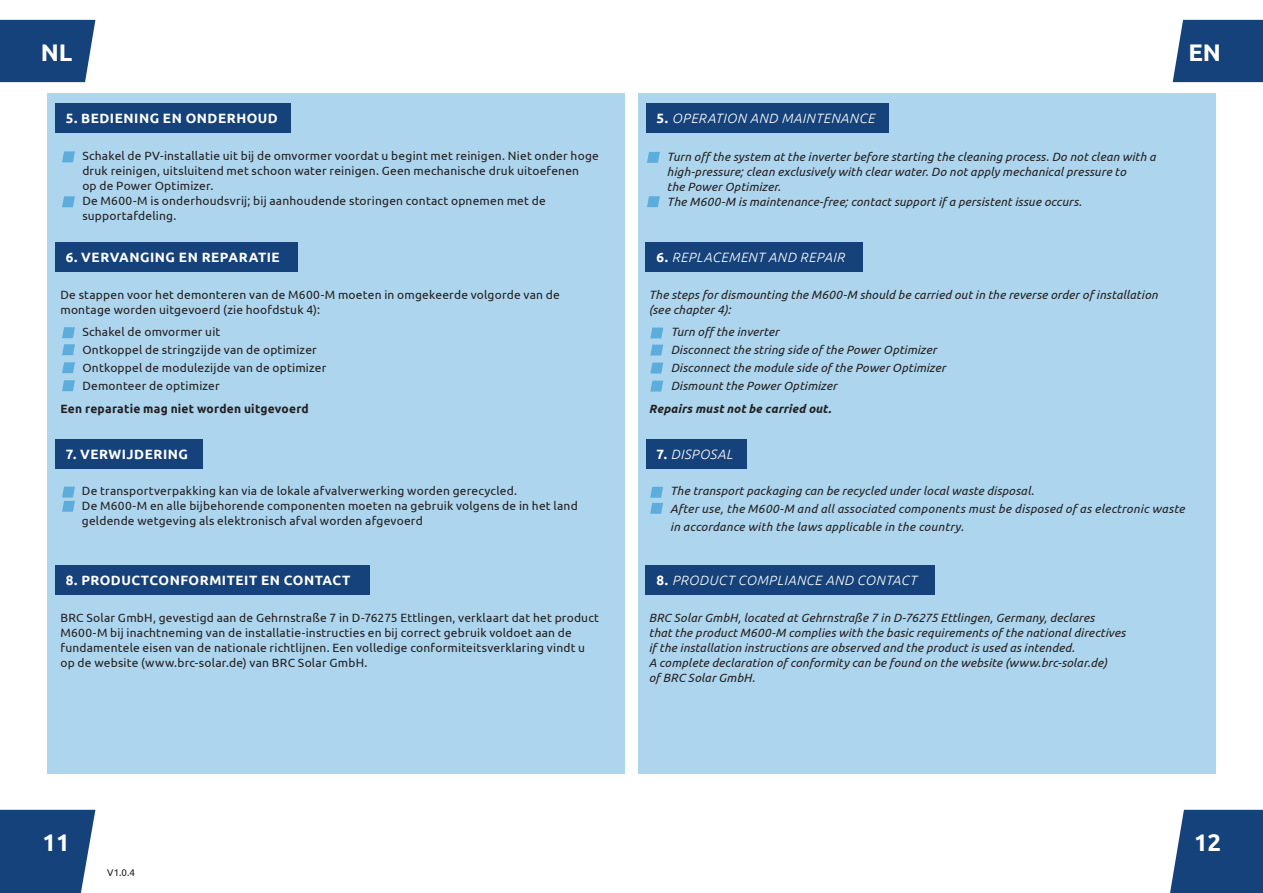
<style>
.page{position:relative;width:1263px;height:893px;background:#fff}
.page>*{position:absolute;margin:0;border:0;box-sizing:border-box;transform-origin:0 0}
.t1{font:700 24px "Ubuntu";color:#fff}
.t2{font:700 13.5px "Ubuntu";letter-spacing:.035em;color:#fff}
.t3{font:italic 300 13.5px "Ubuntu";letter-spacing:.04em;color:#fff}
.t4{font:12px/15px "Ubuntu";letter-spacing:.015em;color:#231f20}
.t5{font:italic 12px/15px "Ubuntu";letter-spacing:.015em;color:#231f20}
.t6{font:700 12px "Ubuntu";letter-spacing:.02em;color:#231f20}
.t7{font:italic 700 12px "Ubuntu";letter-spacing:.015em;color:#231f20}
.t8{font:9.75px "Ubuntu";color:#231f20}
.s1{font-weight:700;font-style:normal}
</style>
<div class="page">
<div style="left:47px;top:94px;width:578px;height:680px;background:#add5ed"></div>
<svg style="left:0;top:810px;width:95px;height:83px;background:#254f83"></svg>
<svg style="left:1170px;top:810px;width:93px;height:83px;background:#265083"></svg>
<div style="left:55px;top:103px;width:235px;height:30px;background:#15427a"></div>
<div style="left:55px;top:242px;width:243px;height:30px;background:#15427a"></div>
<div style="left:55px;top:439px;width:147px;height:30px;background:#15427a"></div>
<div style="left:55px;top:565px;width:315px;height:30px;background:#15427a"></div>
<svg style="left:62px;top:487px;width:13px;height:25px"></svg>
<svg style="left:62px;top:327px;width:13px;height:11px"></svg>
<svg style="left:62px;top:344px;width:13px;height:11px"></svg>
<svg style="left:62px;top:362px;width:13px;height:11px"></svg>
<svg style="left:62px;top:380px;width:13px;height:11px"></svg>
<div style="left:638px;top:94px;width:577px;height:680px;background:#add5ed"></div>
<div style="left:646px;top:103px;width:242px;height:30px;background:#15427a"></div>
<div style="left:646px;top:242px;width:217px;height:30px;background:#15427a"></div>
<div style="left:646px;top:439px;width:100px;height:30px;background:#15427a"></div>
<div style="left:646px;top:565px;width:289px;height:30px;background:#15427a"></div>
<svg style="left:650px;top:487px;width:13px;height:27px"></svg>
<div style="left:1173px;top:20px;width:90px;height:62px;background:#15427a"></div>
<div style="left:0;top:20px;width:95px;height:62px;background:#15427a"></div>
<svg style="left:62px;top:151px;width:13px;height:11px"></svg>
<svg style="left:62px;top:196px;width:13px;height:11px"></svg>
<svg style="left:647px;top:152px;width:13px;height:11px"></svg>
<svg style="left:647px;top:196px;width:13px;height:11px"></svg>
<svg style="left:650px;top:328px;width:13px;height:10px"></svg>
<svg style="left:650px;top:345px;width:13px;height:10px"></svg>
<svg style="left:650px;top:363px;width:13px;height:10px"></svg>
<svg style="left:650px;top:381px;width:13px;height:10px"></svg>
<h1 class="t1" style="left:41px;top:38px;width:33px">NL</h1>
<h1 class="t1" style="left:1188px;top:38px;width:34px">EN</h1>
<p class="t2" style="left:66px;top:110px;width:214px">5. BEDIENING EN ONDERHOUD</p>
<p class="t3" style="left:656px;top:110px;width:220px"><span class="s1">5.</span> OPERATION AND MAINTENANCE</p>
<p class="t4" style="left:82px;top:148px;width:518px">Schakel de PV-installatie uit bij de omvormer voordat u begint met reinigen. Niet onder hoge druk reinigen, uitsluitend met schoon water reinigen. Geen mechanische druk uitoefenen<br>op de Power Optimizer.<br>De M600-M is onderhoudsvrij; bij aanhoudende storingen contact opnemen met de supportafdeling.</p>
<p class="t5" style="left:667px;top:148px;width:490px">Turn off the system at the inverter before starting the cleaning process. Do not clean with a high-pressure; clean exclusively with clear water. Do not apply mechanical pressure to<br>the Power Optimizer.<br>The M600-M is maintenance-free; contact support if a persistent issue occurs.</p>
<p class="t2" style="left:66px;top:249px;width:215px">6. VERVANGING EN REPARATIE</p>
<p class="t3" style="left:656px;top:249px;width:190px"><span class="s1">6.</span> REPLACEMENT AND REPAIR</p>
<p class="t4" style="left:60px;top:286px;width:501px">De stappen voor het demonteren van de M600-M moeten in omgekeerde volgorde van de montage worden uitgevoerd (zie hoofdstuk 4):</p>
<p class="t5" style="left:649px;top:286px;width:510px">The steps for dismounting the M600-M should be carried out in the reverse order of installation (see chapter 4):</p>
<p class="t4" style="left:82px;top:322px;width:246px;line-height:18px">Schakel de omvormer uit<br>Ontkoppel de stringzijde van de optimizer Ontkoppel de modulezijde van de optimizer Demonteer de optimizer</p>
<p class="t6" style="left:60px;top:401px;width:250px">Een reparatie mag niet worden uitgevoerd</p>
<p class="t2" style="left:66px;top:446px;width:124px">7. VERWIJDERING</p>
<p class="t4" style="left:82px;top:483px;width:497px">De transportverpakking kan via de lokale afvalverwerking worden gerecycled.<br>De M600-M en alle bijbehorende componenten moeten na gebruik volgens de in het land geldende wetgeving als elektronisch afval worden afgevoerd</p>
<p class="t2" style="left:66px;top:572px;width:286px">8. PRODUCTCONFORMITEIT EN CONTACT</p>
<p class="t4" style="left:60px;top:610px;width:540px">BRC Solar GmbH, gevestigd aan de Gehrnstraße 7 in D-76275 Ettlingen, verklaart dat het product M600-M bij inachtneming van de installatie-instructies en bij correct gebruik voldoet aan de fundamentele eisen van de nationale richtlijnen. Een volledige conformiteitsverklaring vindt u op de website (www.brc-solar.de) van BRC Solar GmbH.</p>
<p class="t5" style="left:671px;top:322px;width:276px;line-height:18px">Turn off the inverter<br>Disconnect the string side of the Power Optimizer Disconnect the module side of the Power Optimizer Dismount the Power Optimizer</p>
<p class="t7" style="left:649px;top:402px;width:184px">Repairs must not be carried out.</p>
<p class="t3" style="left:656px;top:446px;width:78px"><span class="s1">7.</span> DISPOSAL</p>
<p class="t5" style="left:670px;top:482px;width:516px;line-height:18px">The transport packaging can be recycled under local waste disposal.<br>After use, the M600-M and all associated components must be disposed of as electronic waste in accordance with the laws applicable in the country.</p>
<p class="t3" style="left:656px;top:572px;width:262px"><span class="s1">8.</span> PRODUCT COMPLIANCE AND CONTACT</p>
<p class="t5" style="left:649px;top:610px;width:478px">BRC Solar GmbH, located at Gehrnstraße 7 in D-76275 Ettlingen, Germany, declares<br>that the product M600-M complies with the basic requirements of the national directives if the installation instructions are observed and the product is used as intended.<br>A complete declaration of conformity can be found on the website (www.brc-solar.de)<br>of BRC Solar GmbH.</p>
<h1 class="t1" style="left:43px;top:827px;width:29px">11</h1>
<h1 class="t1" style="left:1194px;top:827px;width:29px">12</h1>
<p class="t8" style="left:107px;top:866px;width:29px">V1.0.4</p>
</div>
